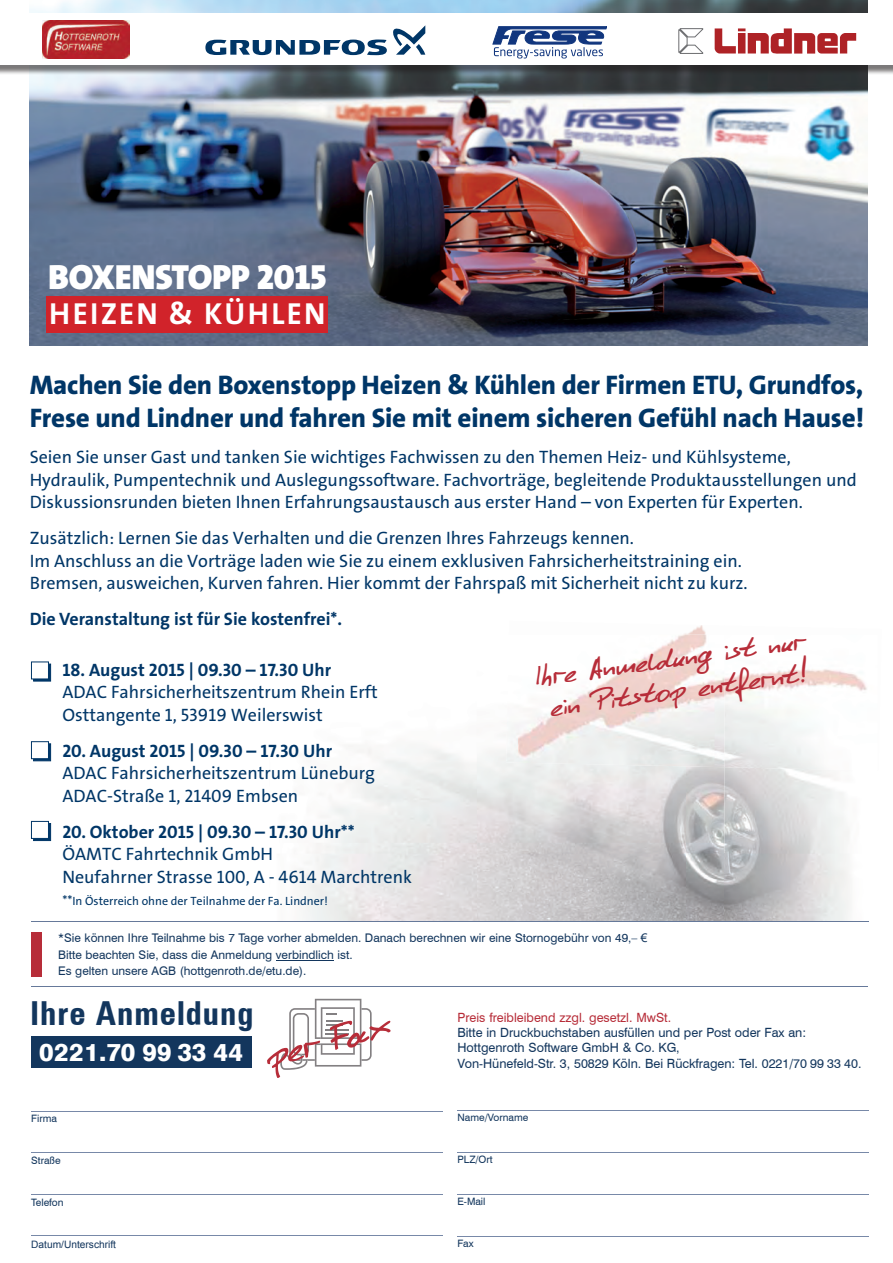
<style>
.page{position:relative;width:893px;height:1263px;background:#fff}
.page>*{position:absolute;margin:0;border:0;box-sizing:border-box;transform-origin:0 0}
.t1{font:35.25px "Grundfos The Sans OT 9 BL";letter-spacing:-.01em;color:#fff}
.t2{font:700 condensed 33.15px "Zurich BT";letter-spacing:.03em;color:#13365d}
.t3{font:30.6px "Grundfos The Sans OT 7 B";letter-spacing:.07em;color:#fff}
.t4{font:28.8px/32.2px "Culture";color:#b72d39;text-align:center}
.t5{font:27px/33px "Grundfos The Sans OT 8 XB";letter-spacing:-.005em;color:#003667}
.t6{font:800 24.6px "Swiss 721 BT";letter-spacing:.02em;color:#fff}
.t7{font:18px/22.5px "Grundfos The Sans OT 5 R";color:#003667}
.t8{font:18px "Grundfos The Sans OT 7 B";color:#003667}
.t9{font:12.75px/15.3px "Swiss 721 BT";color:#13365d}
.t10{font:12.75px "Swiss 721 BT";color:#b72d39}
.t11{font:12px "Grundfos The Sans OT 5 R";color:#003667}
.t12{font:11.85px/17px "Swiss 721 BT";color:#13365d}
.t13{font:10.2px "Swiss 721 BT";color:#13365d}
.t14{font:10.2px "Arial";color:#13365d}
.s1{font-size:13.5px}
.s2{font-family:"Arial"}
</style>
<div class="page">
<img style="left:297px;top:854px;width:427px;height:67px">
<svg style="left:307px;top:734px;width:417px;height:120px"></svg>
<svg style="left:724px;top:986px;width:144px;height:1px"></svg>
<img style="left:724px;top:770px;width:126px;height:151px">
<img style="left:683px;top:625px;width:23px;height:10px">
<img style="left:506px;top:635px;width:218px;height:132px">
<img style="left:724px;top:669px;width:143px;height:101px">
<hr style="left:31px;top:985px;width:837px;height:1px;background:#66799a">
<hr style="left:276px;top:960px;width:58px;height:1px;background:#13365d">
<hr style="left:31px;top:921px;width:838px;height:1px;background:#66799a">
<div style="left:31px;top:932px;width:11px;height:45px;background:#b72d39"></div>
<hr style="left:31px;top:1110px;width:412px;height:1px;background:#7889a8">
<hr style="left:31px;top:1152px;width:412px;height:1px;background:#7889a8">
<hr style="left:31px;top:1194px;width:412px;height:1px;background:#7889a8">
<hr style="left:31px;top:1235px;width:412px;height:1px;background:#7889a8">
<hr style="left:457px;top:1110px;width:412px;height:1px;background:#7889a8">
<hr style="left:457px;top:1152px;width:412px;height:1px;background:#7889a8">
<hr style="left:457px;top:1194px;width:412px;height:1px;background:#7889a8">
<hr style="left:457px;top:1235px;width:412px;height:1px;background:#7889a8">
<div style="left:31px;top:1036px;width:221px;height:32px;background:#13365d"></div>
<svg style="left:267px;top:999px;width:124px;height:79px"></svg>
<img style="left:30px;top:0;width:837px;height:346px">
<div style="left:0;top:14px;width:893px;height:61px;background:#231f20;opacity:.6"></div>
<div style="left:0;top:13px;width:893px;height:52px;background:#fff"></div>
<svg style="left:205px;top:25px;width:220px;height:30px"></svg>
<div style="left:46px;top:296px;width:282px;height:37px;background:#d1232a"></div>
<svg style="left:678px;top:28px;width:26px;height:26px"></svg>
<svg style="left:715px;top:28px;width:141px;height:26px"></svg>
<img style="left:42px;top:20px;width:88px;height:38px">
<svg style="left:493px;top:27px;width:114px;height:32px"></svg>
<div style="left:33px;top:664px;width:18px;height:17px;background:#003667"></div>
<div style="left:31px;top:661px;width:18px;height:18px;background:#fff;border:1px solid #003667"></div>
<div style="left:33px;top:743px;width:18px;height:18px;background:#003667;border:1px solid #003667"></div>
<div style="left:31px;top:741px;width:18px;height:18px;background:#fff;border:1px solid #003667"></div>
<div style="left:33px;top:823px;width:18px;height:18px;background:#003667"></div>
<div style="left:31px;top:821px;width:18px;height:18px;background:#fff;border:1px solid #003667"></div>
<h1 class="t1" style="left:48px;top:254px;width:280px">BOXENSTOPP 2015</h1>
<h3 class="t3" style="left:49px;top:294px;width:278px">HEIZEN &amp; KÜHLEN</h3>
<h3 class="t5" style="left:30px;top:369px;width:836px">Machen Sie den Boxenstopp Heizen &amp; Kühlen der Firmen ETU, Grundfos,<br>Frese und Lindner und fahren Sie mit einem sicheren Gefühl nach Hause!</h3>
<p class="t7" style="left:30px;top:446px;width:828px">Seien Sie unser Gast und tanken Sie wichtiges Fachwissen zu den Themen Heiz- und Kühlsysteme,<br>Hydraulik, Pumpentechnik und Auslegungssoftware. Fachvorträge, begleitende Produktausstellungen und<br>Diskussionsrunden bieten Ihnen Erfahrungsaustausch aus erster Hand – von Experten für Experten.</p>
<p class="t7" style="left:30px;top:527px;width:719px">Zusätzlich: Lernen Sie das Verhalten und die Grenzen Ihres Fahrzeugs kennen.<br>Im Anschluss an die Vorträge laden wie Sie zu einem exklusiven Fahrsicherheitstraining ein.<br>Bremsen, ausweichen, Kurven fahren. Hier kommt der Fahrspaß mit Sicherheit nicht zu kurz.</p>
<p class="t8" style="left:30px;top:608px;width:314px">Die Veranstaltung ist für Sie kostenfrei*.</p>
<p class="t8" style="left:62px;top:658px;width:270px">18. August 2015 | 09.30 – 17.30 Uhr</p>
<p class="t7" style="left:62px;top:681px;width:317px">ADAC Fahrsicherheitszentrum Rhein Erft<br>Osttangente 1, 53919 Weilerswist</p>
<p class="t8" style="left:62px;top:739px;width:271px">20. August 2015 | 09.30 – 17.30 Uhr</p>
<p class="t7" style="left:62px;top:762px;width:314px">ADAC Fahrsicherheitszentrum Lüneburg<br>ADAC-Straße 1, 21409 Embsen</p>
<p class="t8" style="left:62px;top:820px;width:294px">20. Oktober 2015 | 09.30 – 17.30 Uhr**</p>
<p class="t7" style="left:62px;top:843px;width:351px">ÖAMTC Fahrtechnik GmbH<br>Neufahrner Strasse 100, A - 4614 Marchtrenk</p>
<p class="t11" style="left:62px;top:893px;width:267px"><span class="s1">**</span>In Österreich ohne der Teilnahme der Fa. Lindner!</p>
<h3 class="t4" style="left:533px;top:661px;width:276px;rotate:-8deg">Ihre Anmeldung ist nur ein Pitstop entfernt!</h3>
<p class="t12" style="left:58px;top:929px;width:591px">*Sie können Ihre Teilnahme bis 7 Tage vorher abmelden. Danach berechnen wir eine Stornogebühr von 49,– <span class="s2">€<br></span>Bitte beachten Sie, dass die Anmeldung verbindlich ist.<br>Es gelten unsere AGB (hottgenroth.de/etu.de).</p>
<p class="t10" style="left:457px;top:1009px;width:215px">Preis freibleibend zzgl. gesetzl. MwSt.</p>
<p class="t9" style="left:457px;top:1025px;width:406px">Bitte in Druckbuchstaben ausfüllen und per Post oder Fax an:<br>Hottgenroth Software GmbH &amp; Co. KG,<br>Von-Hünefeld-Str. 3, 50829 Köln. Bei Rückfragen: Tel. 0221/70 99 33 40.</p>
<h2 class="t2" style="left:30px;top:993px;width:225px">Ihre Anmeldung</h2>
<h3 class="t6" style="left:39px;top:1037px;width:205px">0221.70 99 33 44</h3>
<p class="t13" style="left:31px;top:1112px;width:27px">Firma</p>
<p class="t13" style="left:31px;top:1154px;width:31px">Straße</p>
<p class="t13" style="left:31px;top:1196px;width:34px">Telefon</p>
<p class="t14" style="left:31px;top:1237px;width:86px">Datum/Unterschrift</p>
<p class="t13" style="left:457px;top:1111px;width:73px">Name/Vorname</p>
<p class="t13" style="left:457px;top:1153px;width:37px">PLZ/Ort</p>
<p class="t13" style="left:457px;top:1195px;width:30px">E-Mail</p>
<p class="t13" style="left:457px;top:1237px;width:18px">Fax</p>
</div>
